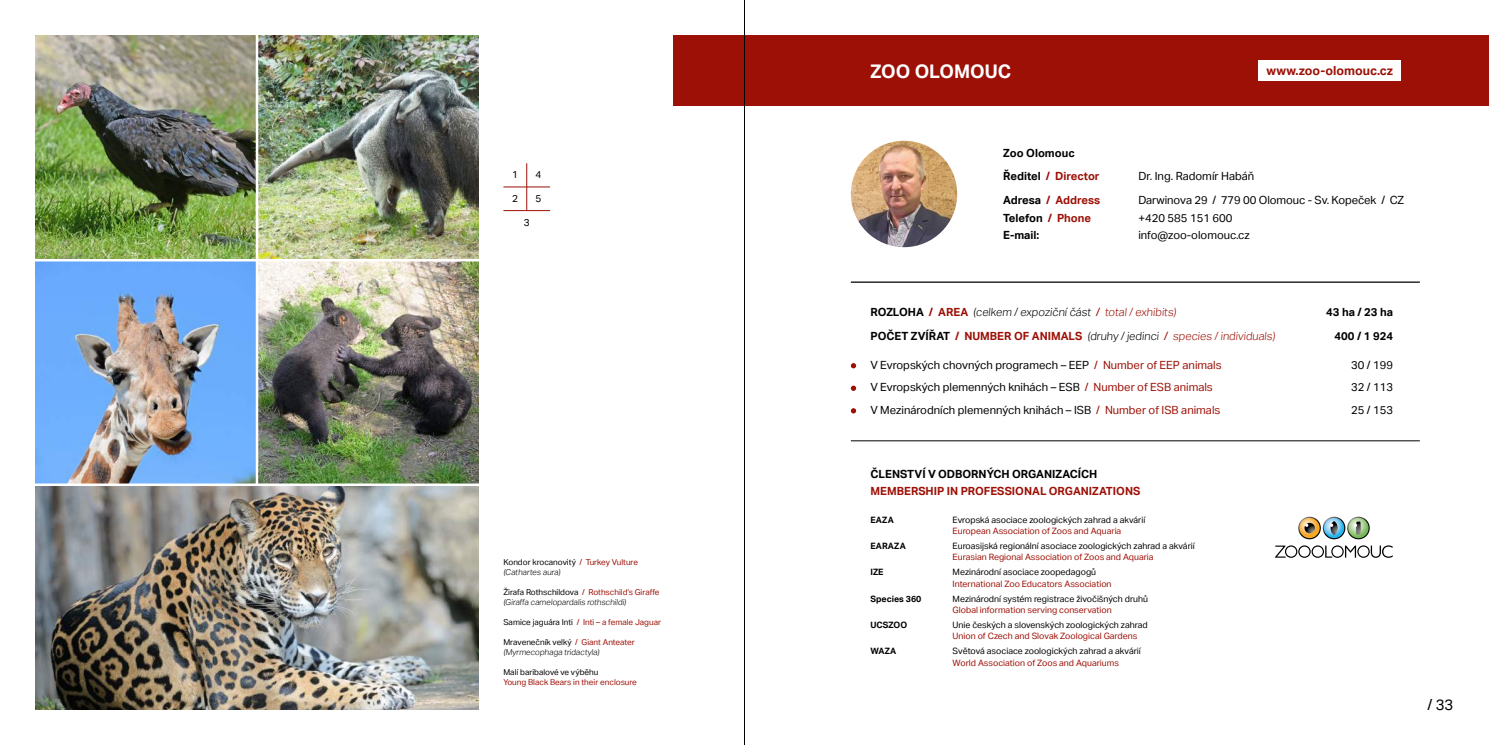
<style>
.page{position:relative;width:1489px;height:745px;background:#fff}
.page>*{position:absolute;margin:0;border:0;box-sizing:border-box;transform-origin:0 0}
.t1{font:700 18.75px "Aktiv Grotesk";color:#fff}
.t2{font:15px "Aktiv Grotesk";color:#000}
.t3{font:700 12.5px "Aktiv Grotesk";color:#9c1006}
.t4{font:11.25px/22.5px "Aktiv Grotesk";color:#000}
.t5{font:300 11.25px/23.8px "Aktiv Grotesk";color:#000}
.t6{font:700 11.25px/23.8px "Aktiv Grotesk";color:#000}
.t7{font:700 11.25px "Aktiv Grotesk";color:#9c1006}
.t8{font:10px "Aktiv Grotesk";color:#000}
.t9{font:8.75px "Aktiv Grotesk";color:#000}
.t10{font:8.75px "Aktiv Grotesk";color:#9c1006}
.t11{font:700 8.75px "Aktiv Grotesk";color:#000}
.t12{font:300 8.12px/10px "Aktiv Grotesk";color:#000}
.t13{font:8.12px/10px "Aktiv Grotesk";color:#000}
.t14{font:8.12px "Aktiv Grotesk";color:#9c1006}
.s1{color:#9c1006}
.s2{font-weight:300}
.s3{font-weight:400}
.s4{font-weight:400;color:#9c1006}
.s5{color:#000}
.s6{font-weight:700}
.s7{font-weight:700;color:#9c1006}
</style>
<div class="page">
<hr style="left:503px;top:186px;width:47px;height:1px;background:#9c1006">
<hr style="left:526px;top:163px;width:1px;height:47px;background:#9c1006">
<svg style="left:503px;top:210px;width:47px;height:1px"></svg>
<img style="left:35px;top:35px;width:443px;height:674px">
<hr style="left:256px;top:28px;width:2px;height:456px;background:#fff">
<hr style="left:32px;top:483px;width:449px;height:2px;background:#fff">
<hr style="left:32px;top:259px;width:453px;height:2px;background:#fff">
<div style="left:673px;top:35px;width:815px;height:71px;background:#9c1006"></div>
<img style="left:850px;top:141px;width:107px;height:106px;border-radius:53px">
<svg style="left:1275px;top:516px;width:117px;height:42px"></svg>
<div style="left:1257px;top:61px;width:143px;height:20px;background:#fff"></div>
<hr style="left:850px;top:281px;width:569px;height:1px;background:#000">
<hr style="left:850px;top:440px;width:569px;height:1px;background:#000">
<svg style="left:850px;top:363px;width:6px;height:5px"></svg>
<svg style="left:850px;top:385px;width:6px;height:5px"></svg>
<svg style="left:850px;top:408px;width:6px;height:5px"></svg>
<hr style="left:744px;top:0;width:1px;height:744px;background:#000">
<p class="t8" style="left:512px;top:168px;width:7px">1</p>
<p class="t8" style="left:512px;top:193px;width:7px">2</p>
<p class="t8" style="left:535px;top:168px;width:7px">4</p>
<p class="t8" style="left:535px;top:193px;width:7px">5</p>
<p class="t8" style="left:524px;top:216px;width:7px">3</p>
<p class="t13" style="left:503px;top:556px;width:136px">Kondor krocanovitý <span class="s1">/ Turkey Vulture </span><span class="s2">(Cathartes aura)</span></p>
<p class="t12" style="left:503px;top:586px;width:158px"><span class="s3">Žirafa Rothschildova</span> <span class="s4">/ Rothschild’s Giraffe </span>(Giraffa camelopardalis rothschildi)</p>
<p class="t14" style="left:503px;top:616px;width:159px"><span class="s5">Samice jaguára Inti</span> / Inti – a female Jaguar</p>
<p class="t12" style="left:503px;top:636px;width:133px"><span class="s3">Mravenečník velký</span> <span class="s4">/ Giant Anteater </span>(Myrmecophaga tridactyla)</p>
<p class="t13" style="left:503px;top:666px;width:96px">Malí baribalové ve výběhu</p>
<p class="t14" style="left:503px;top:676px;width:135px">Young Black Bears in their enclosure</p>
<h1 class="t1" style="left:870px;top:59px;width:142px">ZOO OLOMOUC</h1>
<p class="t3" style="left:1266px;top:63px;width:128px">www.zoo-olomouc.cz</p>
<p class="t6" style="left:1003px;top:140px;width:98px">Zoo Olomouc<br>Ředitel <span class="s1">/ Director</span></p>
<p class="t4" style="left:1138px;top:165px;width:117px">Dr. Ing. Radomír Habáň</p>
<p class="t7" style="left:1003px;top:193px;width:98px"><span class="s5">Adresa</span> / Address</p>
<p class="t4" style="left:1138px;top:189px;width:267px">Darwinova 29 / 779 00 Olomouc - Sv. Kopeček / CZ</p>
<p class="t6" style="left:1003px;top:205px;width:89px">Telefon <span class="s1">/ Phone</span></p>
<p class="t4" style="left:1138px;top:206px;width:96px">+420 585 151 600</p>
<p class="t6" style="left:1003px;top:223px;width:38px">E-mail:</p>
<p class="t4" style="left:1138px;top:224px;width:113px">info@zoo-olomouc.cz</p>
<p class="t5" style="left:870px;top:300px;width:408px"><span class="s6">ROZ LO H A</span> <span class="s7">/ A R EA</span> (celkem /expoziční část <span class="s4">/</span> <span class="s1">total/exhibits)<br></span><span class="s6">PO Č ET ZVÍŘAT</span> <span class="s7">/ N U M B E R O F AN I MALS</span> (druhy /jedinci <span class="s4">/</span> <span class="s1">species /individuals)</span></p>
<p class="t4" style="left:870px;top:353px;width:352px">V Evropských chovných programech – EEP <span class="s1">/ Number of EEP animals<br></span>V Evropských plemenných knihách – ESB <span class="s1">/ Number of ESB animals<br></span>V Mezinárodních plemenných knihách – ISB <span class="s1">/ Number of ISB animals</span></p>
<p class="t6" style="left:870px;top:461px;width:228px">ČLENSTVÍ V ODBORNÝCH ORGANIZACÍCH</p>
<p class="t7" style="left:870px;top:484px;width:271px">MEMBERSHIP IN PROFESSIONAL ORGANIZATIONS</p>
<p class="t11" style="left:870px;top:514px;width:25px">EAZA</p>
<p class="t11" style="left:870px;top:540px;width:37px">EARAZA</p>
<p class="t11" style="left:870px;top:566px;width:15px">IZE</p>
<p class="t11" style="left:870px;top:592px;width:52px">Species 360</p>
<p class="t11" style="left:870px;top:619px;width:38px">UCSZOO</p>
<p class="t11" style="left:870px;top:645px;width:27px">WAZA</p>
<p class="t9" style="left:952px;top:514px;width:194px">Evropská asociace zoologických zahrad a akvárií</p>
<p class="t10" style="left:952px;top:525px;width:170px">European Association of Zoos and Aquaria</p>
<p class="t9" style="left:952px;top:540px;width:244px">Euroasijská regionální asociace zoologických zahrad a akvárií</p>
<p class="t10" style="left:952px;top:551px;width:202px">Eurasian Regional Association of Zoos and Aquaria</p>
<p class="t9" style="left:952px;top:566px;width:145px">Mezinárodní asociace zoopedagogů</p>
<p class="t10" style="left:952px;top:578px;width:160px">International Zoo Educators Association</p>
<p class="t9" style="left:952px;top:593px;width:197px">Mezinárodní systém registrace živočišných druhů</p>
<p class="t10" style="left:952px;top:604px;width:161px">Global information serving conservation</p>
<p class="t9" style="left:952px;top:619px;width:197px">Unie českých a slovenských zoologických zahrad</p>
<p class="t10" style="left:952px;top:630px;width:186px">Union of Czech and Slovak Zoological Gardens</p>
<p class="t9" style="left:952px;top:645px;width:190px">Světová asociace zoologických zahrad a akvárií</p>
<p class="t10" style="left:952px;top:656px;width:168px">World Association of Zoos and Aquariums</p>
<p class="t6" style="left:1325px;top:300px;width:68px;text-align:right">43 ha / 23 ha<br>400 / 1 924</p>
<p class="t4" style="left:1350px;top:353px;width:44px;text-align:justify">30 / 199<br>32 / 113<br>25 / 153</p>
<h2 class="t2" style="left:1427px;top:695px;width:28px">/ 33</h2>
</div>
